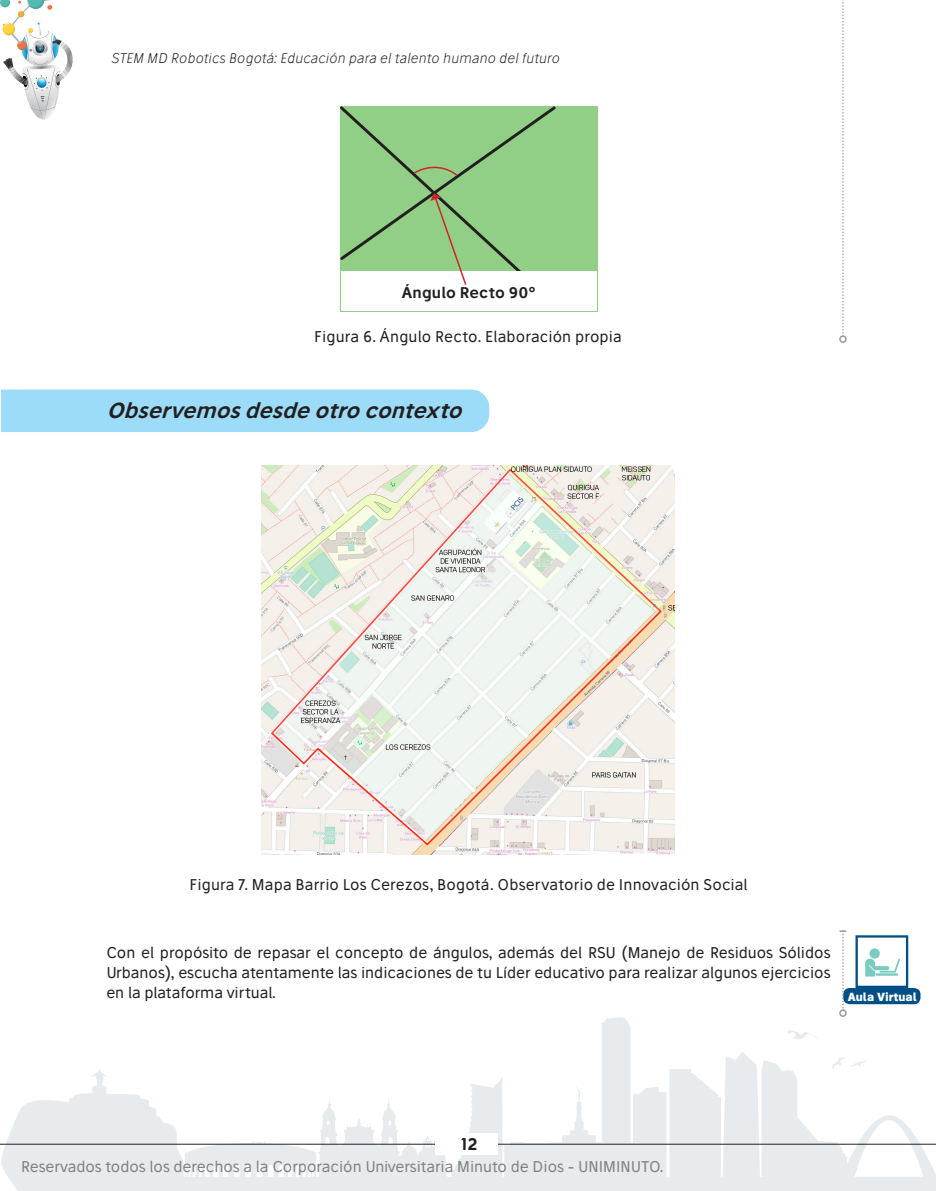
<style>
.page{position:relative;width:936px;height:1191px;background:#fff}
.page>*{position:absolute;margin:0;border:0;box-sizing:border-box;transform-origin:0 0}
.texto_profesor{font:italic 600 21px "Stilu";color:#231f20}
.t1{font:600 16.5px "Stilu";color:#231f20}
.texto_tabla{font:15px/19.6px "Stilu";color:#231f20;text-align:justify}
.texto_normal{font:15px "Stilu";letter-spacing:.01em;color:#231f20}
.t2{font:15px "Stilu";color:#808285}
.texto_normal-2{font:600 15px "Stilu";letter-spacing:.015em;color:#231f20}
.t3{font:italic 300 13.5px "Stilu";letter-spacing:.01em;color:#231f20}
.t4{font:700 11.4px "Stilu";color:#fff}
</style>
<div class="page">
<svg style="left:88px;top:1017px;width:847px;height:174px"></svg>
<svg style="left:1px;top:1093px;width:87px;height:98px"></svg>
<hr style="left:0;top:1144px;width:935px;height:1px;background:#231f20">
<div style="left:435px;top:1133px;width:62px;height:22px;background:#fff"></div>
<svg style="left:0;top:0;width:73px;height:119px"></svg>
<div style="left:340px;top:106px;width:257px;height:206px;background:#90cf85"></div>
<svg style="left:341px;top:310px;width:222px;height:1px"></svg>
<div style="left:341px;top:271px;width:255px;height:39px;background:#fff"></div>
<svg style="left:340px;top:106px;width:216px;height:179px"></svg>
<div style="left:1px;top:389px;width:488px;height:43px;background:#9cdcf8"></div>
<img style="left:261px;top:465px;width:413px;height:389px">
<div style="left:843px;top:988px;width:77px;height:16px;background:#004f87;border-radius:7px"></div>
<div style="left:855px;top:935px;width:53px;height:53px;border:2px solid #004f87"></div>
<div style="left:869px;top:948px;width:10px;height:10px;background:#7accbf;border-radius:50%"></div>
<svg style="left:865px;top:958px;width:35px;height:18px"></svg>
<svg style="left:842px;top:0;width:1px;height:334px"></svg>
<div style="left:839px;top:335px;width:7px;height:8px;border:2px solid #97999c;border-radius:50%"></div>
<svg style="left:839px;top:930px;width:7px;height:81px"></svg>
<div style="left:839px;top:1009px;width:7px;height:8px;border:2px solid #97999c;border-radius:50%"></div>
<p class="t3" style="left:112px;top:50px;width:449px">STEM MD Robotics Bogotá: Educación para el talento humano del futuro</p>
<p class="texto_normal-2" style="left:401px;top:283px;width:135px">Ángulo Recto 90º</p>
<p class="texto_normal" style="left:314px;top:326px;width:309px">Figura 6. Ángulo Recto. Elaboración propia</p>
<p class="texto_profesor" style="left:106px;top:396px;width:364px">Observemosdesdeotrocontexto</p>
<p class="texto_normal" style="left:190px;top:875px;width:559px">Figura 7. Mapa Barrio Los Cerezos, Bogotá. Observatorio de Innovación Social</p>
<p class="texto_tabla" style="left:106px;top:942px;width:725px">Con el propósito de repasar el concepto de ángulos, además del RSU (Manejo de Residuos Sólidos Urbanos), escucha atentamente las indicaciones de tu Líder educativo para realizar algunos ejercicios en la plataforma virtual.</p>
<p class="t4" style="left:847px;top:989px;width:70px">Aula Virtual</p>
<p class="t1" style="left:460px;top:1133px;width:18px">12</p>
<p class="t2" style="left:21px;top:1157px;width:644px">Reservados todos los derechos a la Corporación Universitaria Minuto de Dios - UNIMINUTO.</p>
</div>
